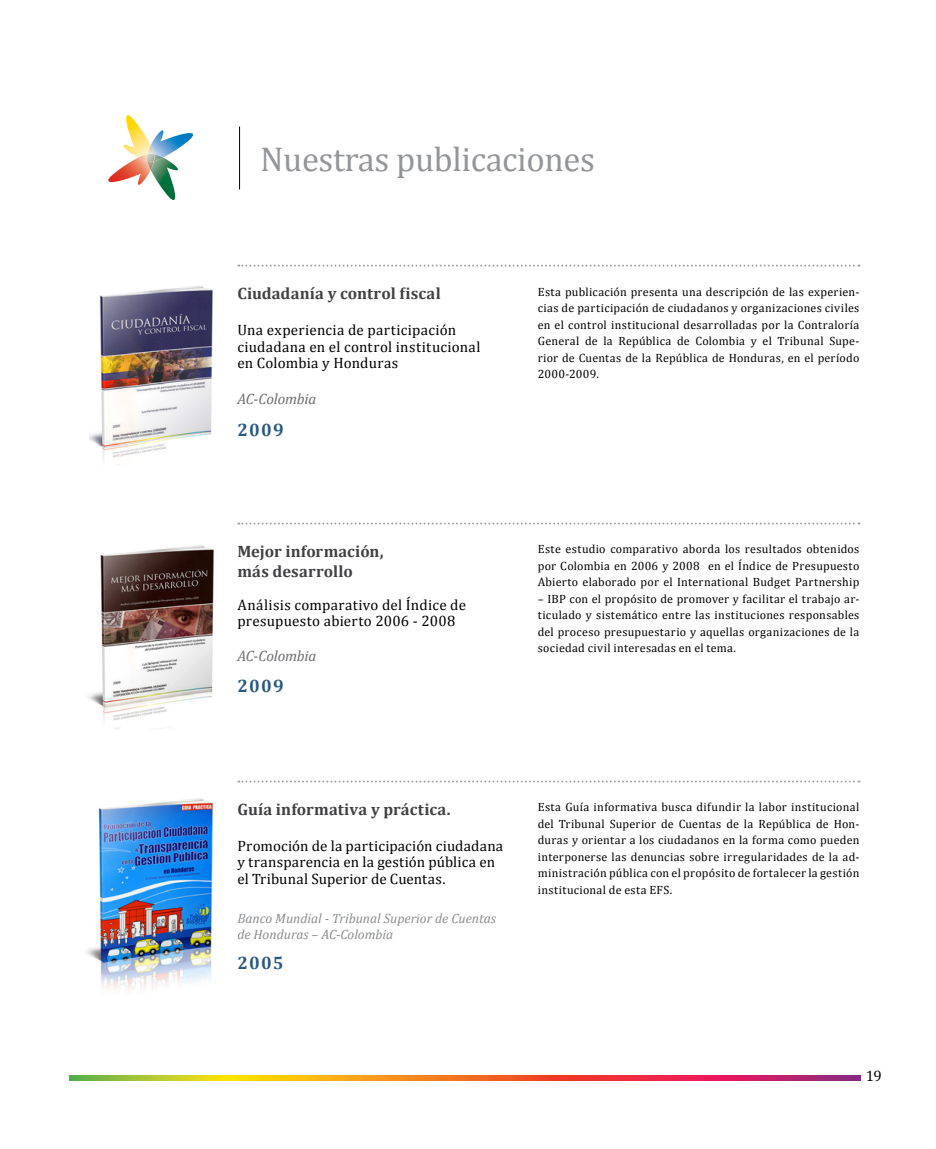
<style>
.page{position:relative;width:936px;height:1149px;background:#fff}
.page>*{position:absolute;margin:0;border:0;box-sizing:border-box;transform-origin:0 0}
.t1{font:34.65px "Cambria";letter-spacing:-.01em;color:#939598}
.t2{font:700 18px "Cambria";letter-spacing:.075em;color:#285982}
.t3{font:700 16.5px/19.5px "Cambria";letter-spacing:.01em;color:#414042}
.t4{font:15px/16.5px "Cambria";letter-spacing:.015em;color:#000}
.t5{font:italic 15px "Cambria";letter-spacing:-.015em;color:#6d6e71}
.t6{font:italic 13.5px/15.6px "Cambria";color:#8a8c8e}
.t7{font:12px/16.5px "Cambria";letter-spacing:.025em;color:#000;text-align:justify}
</style>
<div class="page">
<svg style="left:69px;top:1075px;width:791px;height:4px"></svg>
<img style="left:88px;top:545px;width:126px;height:184px">
<img style="left:86px;top:798px;width:128px;height:193px">
<img style="left:89px;top:285px;width:124px;height:175px">
<svg style="left:238px;top:264px;width:621px;height:2px"></svg>
<svg style="left:238px;top:522px;width:621px;height:2px"></svg>
<svg style="left:238px;top:780px;width:621px;height:2px"></svg>
<svg style="left:108px;top:115px;width:85px;height:85px"></svg>
<hr style="left:239px;top:126px;width:1px;height:63px;background:#000">
<h1 class="t1" style="left:260px;top:138px;width:336px">Nuestras publicaciones</h1>
<h3 class="t3" style="left:237px;top:283px;width:205px">Ciudadanía y control fiscal</h3>
<p class="t4" style="left:237px;top:322px;width:244px">Una experiencia de participación ciudadana en el control institucional en Colombia y Honduras</p>
<p class="t5" style="left:237px;top:390px;width:80px">AC-Colombia</p>
<h2 class="t2" style="left:237px;top:418px;width:48px">2009</h2>
<h3 class="t3" style="left:237px;top:541px;width:148px">Mejor información, más desarrollo</h3>
<p class="t4" style="left:237px;top:596px;width:230px">Análisis comparativo del Índice de presupuesto abierto 2006 - 2008</p>
<p class="t5" style="left:237px;top:646px;width:80px">AC-Colombia</p>
<h2 class="t2" style="left:237px;top:675px;width:48px">2009</h2>
<p class="t7" style="left:537px;top:283px;width:323px">Esta publicación presenta una descripción de las experien&shy;cias de participación de ciudadanos y organizaciones civiles en el control institucional desarrolladas por la Contraloría General de la República de Colombia y el Tribunal Supe&shy;rior de Cuentas de la República de Honduras, en el período 2000-2009.</p>
<p class="t7" style="left:537px;top:541px;width:323px">Este estudio comparativo aborda los resultados obtenidos por Colombia en 2006 y 2008 en el Índice de Presupuesto Abierto elaborado por el International Budget Partnership</p>
<p class="t7" style="left:537px;top:590px;width:323px">– IBP con el propósito de promover y facilitar el trabajo ar&shy;ticulado y sistemático entre las instituciones responsables del proceso presupuestario y aquellas organizaciones de la sociedad civil interesadas en el tema.</p>
<h3 class="t3" style="left:237px;top:798px;width:215px">Guía informativa y práctica.</h3>
<p class="t4" style="left:237px;top:837px;width:267px">Promoción de la participación ciudadana y transparencia en la gestión pública en el Tribunal Superior de Cuentas.</p>
<p class="t6" style="left:237px;top:910px;width:260px">Banco Mundial - Tribunal Superior de Cuentas de Honduras – AC-Colombia</p>
<h2 class="t2" style="left:237px;top:951px;width:48px">2005</h2>
<p class="t7" style="left:537px;top:798px;width:323px">Esta Guía informativa busca difundir la labor institucional del Tribunal Superior de Cuentas de la República de Hon&shy;duras y orientar a los ciudadanos en la forma como pueden interponerse las denuncias sobre irregularidades de la ad&shy;ministración pública con el propósito de fortalecer la gestión institucional de esta EFS.</p>
<p class="t4" style="left:865px;top:1067px;width:17px">19</p>
</div>
